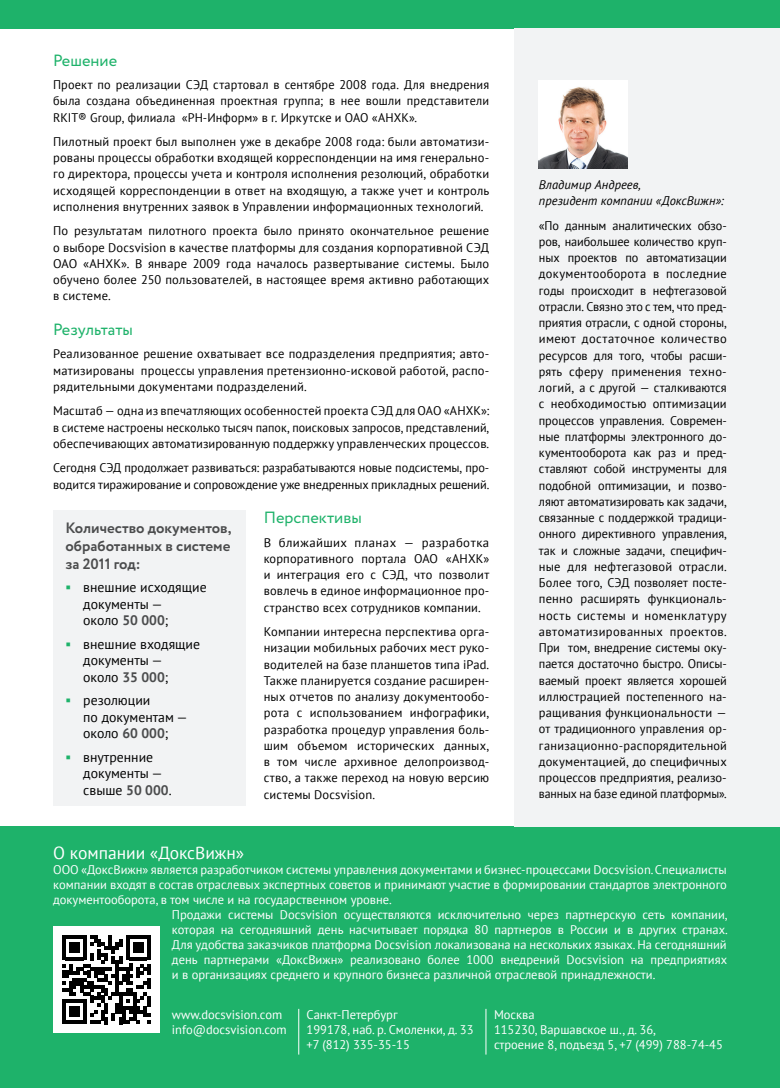
<style>
.page{position:relative;width:780px;height:1088px;background:#fff}
.page>*{position:absolute;margin:0;border:0;box-sizing:border-box;transform-origin:0 0}
.Адресный_блок{font:17.5px "PT Sans";color:#fff}
.Заголовок{font:16.25px "Circe";color:#1eb26a}
.Заголовок_copy{font:700 15px/18px "Circe";color:#4b4c4d;text-align:justify}
.t1{font:13.75px/16.5px "PT Sans";color:#000}
.Основной_текст{font:12.5px/16.2px "PT Sans";letter-spacing:.01em;color:#000;text-align:justify}
.Адресный_блок-2{font:12.5px/15px "PT Sans";color:#fff;text-align:justify}
.Основной_текст-2{font:italic 12.5px/16.2px "PT Sans";letter-spacing:.005em;color:#000}
.s1{font-weight:700;color:#4b4c4d}
</style>
<div class="page">
<div style="left:0;top:826px;width:780px;height:262px;background:#1eb26a"></div>
<div style="left:0;top:0;width:780px;height:28px;background:#1eb26a"></div>
<hr style="left:298px;top:1009px;width:1px;height:45px;background:#fff">
<hr style="left:485px;top:1009px;width:1px;height:45px;background:#fff">
<div style="left:53px;top:926px;width:106px;height:107px;background:#fff"></div>
<svg style="left:62px;top:935px;width:89px;height:89px"></svg>
<div style="left:514px;top:28px;width:266px;height:798px;background:#f2f3f4"></div>
<img style="left:539px;top:80px;width:88px;height:89px">
<div style="left:53px;top:510px;width:193px;height:296px;background:#f2f3f4"></div>
<p class="Заголовок" style="left:53px;top:49px;width:65px">Решение</p>
<p class="Основной_текст" style="left:53px;top:76px;width:437px">Проект по реализации СЭД стартовал в сентябре 2008 года. Для внедрения была создана объединенная проектная группа; в нее вошли представители RKIT® Group, филиала «РН-Информ» в г. Иркутске и ОАО «АНХК».</p>
<p class="Основной_текст" style="left:53px;top:133px;width:437px">Пилотный проект был выполнен уже в декабре 2008 года: были автоматизи&shy;рованы процессы обработки входящей корреспонденции на имя генерально&shy;го директора, процессы учета и контроля исполнения резолюций, обработки исходящей корреспонденции в ответ на входящую, а также учет и контроль исполнения внутренних заявок в Управлении информационных технологий.</p>
<p class="Основной_текст" style="left:53px;top:223px;width:437px">По результатам пилотного проекта было принято окончательное решение о выборе Docsvision в качестве платформы для создания корпоративной СЭД ОАО «АНХК». В январе 2009 года началось развертывание системы. Было обучено более 250 пользователей, в настоящее время активно работающих в системе.</p>
<p class="Заголовок" style="left:53px;top:319px;width:81px">Результаты</p>
<p class="Основной_текст" style="left:53px;top:346px;width:437px">Реализованное решение охватывает все подразделения предприятия; авто&shy;матизированы процессы управления претензионно-исковой работой, распо&shy;рядительными документами подразделений.</p>
<p class="Основной_текст" style="left:53px;top:403px;width:437px">Масштаб — одна из впечатляющих особенностей проекта СЭД для ОАО «АНХК»: в системе настроены несколько тысяч папок, поисковых запросов, представлений, обеспечивающих автоматизированную поддержку управленческих процессов.</p>
<p class="Основной_текст" style="left:53px;top:459px;width:437px">Сегодня СЭД продолжает развиваться: разрабатываются новые подсистемы, про&shy;водится тиражирование и сопровождение уже внедренных прикладных решений.</p>
<p class="Заголовок" style="left:264px;top:507px;width:100px">Перспективы</p>
<p class="Основной_текст" style="left:264px;top:534px;width:227px">В ближайших планах — разработка корпоративного портала ОАО «АНХК» и интеграция его с СЭД, что позволит вовлечь в единое информационное про&shy;странство всех сотрудников компании.</p>
<p class="Основной_текст" style="left:264px;top:623px;width:227px">Компании интересна перспектива орга&shy;низации мобильных рабочих мест руко&shy;водителей на базе планшетов типа iPad.<br>Также планируется создание расширен&shy;ных отчетов по анализу документообо&shy;рота с использованием инфографики, разработка процедур управления боль&shy;шим объемом исторических данных, в том числе архивное делопроизвод&shy;ство, а также переход на новую версию системы Docsvision.</p>
<p class="Заголовок_copy" style="left:66px;top:519px;width:167px">Количество документов, обработанных в системе за 2011 год:</p>
<p class="t1" style="left:83px;top:579px;width:125px">внешние исходящие документы —<br>около <span class="s1">50 000</span>;</p>
<p class="t1" style="left:83px;top:635px;width:118px">внешние входящие документы — около <span class="s1">35 000</span>;</p>
<p class="t1" style="left:83px;top:692px;width:106px">резолюции<br>по документам — около <span class="s1">60 000</span>;</p>
<p class="t1" style="left:83px;top:748px;width:90px">внутренние документы — свыше <span class="s1">50 000</span>.</p>
<p class="Основной_текст-2" style="left:539px;top:176px;width:186px">Владимир Андреев,<br>президент компании «ДоксВижн»:</p>
<p class="Основной_текст" style="left:539px;top:217px;width:189px">«По данным аналитических обзо&shy;ров, наибольшее количество круп&shy;ных проектов по автоматизации документооборота в последние годы происходит в нефтегазовой отрасли. Связно это с тем, что пред&shy;приятия отрасли, с одной стороны, имеют достаточное количество ресурсов для того, чтобы расши&shy;рять сферу применения техно&shy;логий, а с другой — сталкиваются с необходимостью оптимизации процессов управления. Современ&shy;ные платформы электронного до&shy;кументооборота как раз и пред&shy;ставляют собой инструменты для подобной оптимизации, и позво&shy;ляют автоматизировать как задачи, связанные с поддержкой традици&shy;онного директивного управления, так и сложные задачи, специфич&shy;ные для нефтегазовой отрасли.<br>Более того, СЭД позволяет посте&shy;пенно расширять функциональ&shy;ность системы и номенклатуру автоматизированных проектов.<br>При том, внедрение системы оку&shy;пается достаточно быстро. Описы&shy;ваемый проект является хорошей иллюстрацией постепенного на&shy;ращивания функциональности — от традиционного управления ор&shy;ганизационно-распорядительной документацией, до специфичных процессов предприятия, реализо&shy;ванных на базе единой платформы».</p>
<p class="Адресный_блок" style="left:53px;top:841px;width:192px">О компании «ДоксВижн»</p>
<p class="Адресный_блок-2" style="left:53px;top:861px;width:675px">ООО «ДоксВижн» является разработчиком системы управления документами и бизнес-процессами Docsvision. Специалисты компании входят в состав отраслевых экспертных советов и принимают участие в формировании стандартов электронного документооборота, в том числе и на государственном уровне.</p>
<p class="Адресный_блок-2" style="left:172px;top:906px;width:557px">Продажи системы Docsvision осуществляются исключительно через партнерскую сеть компании, которая на сегодняшний день насчитывает порядка 80 партнеров в России и в других странах.<br>Для удобства заказчиков платформа Docsvision локализована на нескольких языках. На сегодняшний день партнерами «ДоксВижн» реализовано более 1000 внедрений Docsvision на предприятиях и в организациях среднего и крупного бизнеса различной отраслевой принадлежности.</p>
<p class="Адресный_блок-2" style="left:172px;top:1006px;width:112px">www.docsvision.com</p>
<p class="Адресный_блок-2" style="left:172px;top:1021px;width:116px">info@docsvision.com</p>
<p class="Адресный_блок-2" style="left:306px;top:1006px;width:93px">Санкт-Петербург</p>
<p class="Адресный_блок-2" style="left:306px;top:1021px;width:168px">199178, наб. р. Смоленки, д. 33</p>
<p class="Адресный_блок-2" style="left:306px;top:1036px;width:105px">+7 (812) 335-35-15</p>
<p class="Адресный_блок-2" style="left:494px;top:1006px;width:42px">Москва</p>
<p class="Адресный_блок-2" style="left:494px;top:1021px;width:163px">115230, Варшавское ш., д. 36,</p>
<p class="Адресный_блок-2" style="left:494px;top:1036px;width:230px">строение 8, подъезд 5, +7 (499) 788-74-45</p>
</div>
